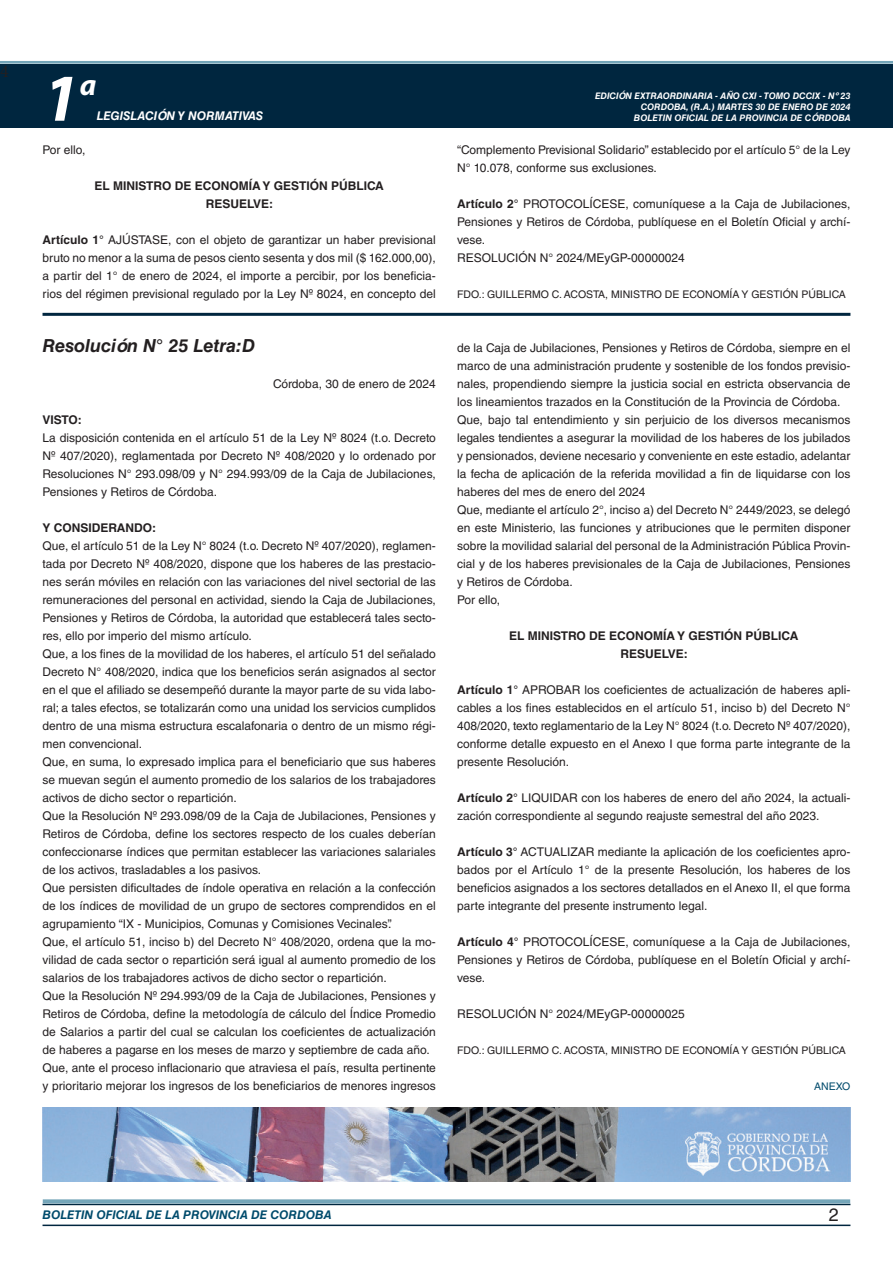
<style>
.page{position:relative;width:893px;height:1263px;background:#fff}
.page>*{position:absolute;margin:0;border:0;box-sizing:border-box;transform-origin:0 0}
.t1{font:italic 700 67.5px "Myriad Pro";color:#fff}
.t2{font:italic 700 30px "Myriad Pro";color:#fff}
.DOC__N{font:italic 700 18px "Helvetica LT Std";color:#231f20}
.t3{font:18px "Minion Pro";color:#231f20}
.t4{font:18px "Helvetica LT Std";color:#231f20}
.TEXTO_BASE{font:12px/18px "Helvetica LT Std";color:#231f20;text-align:justify}
.RESUELVE{font:700 12px "Helvetica LT Std";color:#231f20}
.t5{font:italic 700 12px "Helvetica LT Std";color:#004b6c}
.FECHA{font:12px "Helvetica LT Std";color:#231f20}
.t6{font:italic 700 12px "Helvetica LT Std";color:#fff}
.TEXTO_BASE-2{font:700 12px "Helvetica LT Std";color:#231f20}
.FIRMA{font:10.5px "Helvetica LT Std";color:#231f20}
.ANEXO{font:10.5px "Helvetica LT Std";color:#004b6c}
.t7{font:italic 700 9px/10.8px "Helvetica LT Std";color:#fff;text-align:right}
.s1{font-weight:700}
</style>
<div class="page">
<div style="left:0;top:61px;width:893px;height:6px;background:#fff;opacity:.75"></div>
<div style="left:0;top:64px;width:893px;height:64px;background:#00263f"></div>
<hr style="left:43px;top:1224px;width:807px;height:2px;background:#00263f">
<div style="left:42px;top:1198px;width:809px;height:8px;background:#fff;opacity:.75"></div>
<hr style="left:43px;top:313px;width:807px;height:3px;background:#00263f">
<img style="left:43px;top:1108px;width:807px;height:73px">
<h3 class="t3" style="left:0;top:59px;width:10px">4</h3>
<h1 class="t1" style="left:43px;top:54px;width:38px">1</h1>
<h2 class="t2" style="left:80px;top:66px;width:18px">a</h2>
<p class="t6" style="left:97px;top:109px;width:168px">LEGISLACIÓN Y NORMATIVAS</p>
<p class="TEXTO_BASE" style="left:43px;top:141px;width:44px">Por ello,</p>
<p class="RESUELVE" style="left:94px;top:178px;width:291px">EL MINISTRO DE ECONOMÍA Y GESTIÓN PÚBLICA</p>
<p class="RESUELVE" style="left:206px;top:196px;width:69px">RESUELVE:</p>
<p class="TEXTO_BASE" style="left:43px;top:231px;width:395px"><span class="s1">Artículo 1°</span> AJÚSTASE, con el objeto de garantizar un haber previsional bruto no menor a la suma de pesos ciento sesenta y dos mil ($ 162.000,00), a partir del 1° de enero de 2024, el importe a percibir, por los beneficia&shy;rios del régimen previsional regulado por la Ley Nº 8024, en concepto del</p>
<p class="DOC__N" style="left:43px;top:334px;width:214px">Resolución N° 25 Letra:D</p>
<p class="FECHA" style="left:273px;top:377px;width:164px">Córdoba, 30 de enero de 2024</p>
<p class="TEXTO_BASE-2" style="left:43px;top:412px;width:41px">VISTO:</p>
<p class="TEXTO_BASE" style="left:43px;top:429px;width:395px">La disposición contenida en el artículo 51 de la Ley Nº 8024 (t.o. Decreto Nº 407/2020), reglamentada por Decreto Nº 408/2020 y lo ordenado por Resoluciones N° 293.098/09 y N° 294.993/09 de la Caja de Jubilaciones, Pensiones y Retiros de Córdoba.</p>
<p class="TEXTO_BASE-2" style="left:43px;top:520px;width:115px">Y CONSIDERANDO:</p>
<p class="TEXTO_BASE" style="left:43px;top:537px;width:395px">Que, el artículo 51 de la Ley N° 8024 (t.o. Decreto Nº 407/2020), reglamen&shy;tada por Decreto Nº 408/2020, dispone que los haberes de las prestacio&shy;nes serán móviles en relación con las variaciones del nivel sectorial de las remuneraciones del personal en actividad, siendo la Caja de Jubilaciones, Pensiones y Retiros de Córdoba, la autoridad que establecerá tales secto&shy;res, ello por imperio del mismo artículo.</p>
<p class="TEXTO_BASE" style="left:43px;top:645px;width:395px">Que, a los fines de la movilidad de los haberes, el artículo 51 del señalado Decreto N° 408/2020, indica que los beneficios serán asignados al sector en el que el afiliado se desempeñó durante la mayor parte de su vida labo&shy;ral; a tales efectos, se totalizarán como una unidad los servicios cumplidos dentro de una misma estructura escalafonaria o dentro de un mismo régi&shy;men convencional.</p>
<p class="TEXTO_BASE" style="left:43px;top:753px;width:395px">Que, en suma, lo expresado implica para el beneficiario que sus haberes se muevan según el aumento promedio de los salarios de los trabajadores activos de dicho sector o repartición.</p>
<p class="TEXTO_BASE" style="left:43px;top:807px;width:395px">Que la Resolución Nº 293.098/09 de la Caja de Jubilaciones, Pensiones y Retiros de Córdoba, define los sectores respecto de los cuales deberían confeccionarse índices que permitan establecer las variaciones salariales de los activos, trasladables a los pasivos.</p>
<p class="TEXTO_BASE" style="left:43px;top:879px;width:395px">Que persisten dificultades de índole operativa en relación a la confección de los índices de movilidad de un grupo de sectores comprendidos en el agrupamiento “IX - Municipios, Comunas y Comisiones Vecinales”.</p>
<p class="TEXTO_BASE" style="left:43px;top:933px;width:395px">Que, el artículo 51, inciso b) del Decreto N° 408/2020, ordena que la mo&shy;vilidad de cada sector o repartición será igual al aumento promedio de los salarios de los trabajadores activos de dicho sector o repartición.</p>
<p class="TEXTO_BASE" style="left:43px;top:987px;width:395px">Que la Resolución Nº 294.993/09 de la Caja de Jubilaciones, Pensiones y Retiros de Córdoba, define la metodología de cálculo del Índice Promedio de Salarios a partir del cual se calculan los coeficientes de actualización de haberes a pagarse en los meses de marzo y septiembre de cada año.</p>
<p class="TEXTO_BASE" style="left:43px;top:1059px;width:395px">Que, ante el proceso inflacionario que atraviesa el país, resulta pertinente y prioritario mejorar los ingresos de los beneficiarios de menores ingresos</p>
<p class="t7" style="left:595px;top:91px;width:257px">EDICIÓN EXTRAORDINARIA - AÑO CXI - TOMO DCCIX - Nº 23<br>CORDOBA, (R.A.) MARTES 30 DE ENERO DE 2024<br>BOLETIN OFICIAL DE LA PROVINCIA DE CÓRDOBA</p>
<p class="TEXTO_BASE" style="left:457px;top:141px;width:395px">“Complemento Previsional Solidario” establecido por el artículo 5° de la Ley<br>N° 10.078, conforme sus exclusiones.</p>
<p class="TEXTO_BASE" style="left:457px;top:195px;width:395px"><span class="s1">Artículo 2°</span> PROTOCOLÍCESE, comuníquese a la Caja de Jubilaciones, Pensiones y Retiros de Córdoba, publíquese en el Boletín Oficial y archí&shy;vese.</p>
<p class="TEXTO_BASE" style="left:457px;top:249px;width:229px">RESOLUCIÓN N° 2024/MEyGP-00000024</p>
<p class="FIRMA" style="left:457px;top:288px;width:390px">FDO.: GUILLERMO C. ACOSTA, MINISTRO DE ECONOMÍA Y GESTIÓN PÚBLICA</p>
<p class="TEXTO_BASE" style="left:457px;top:339px;width:395px">de la Caja de Jubilaciones, Pensiones y Retiros de Córdoba, siempre en el marco de una administración prudente y sostenible de los fondos previsio&shy;nales, propendiendo siempre la justicia social en estricta observancia de los lineamientos trazados en la Constitución de la Provincia de Córdoba.</p>
<p class="TEXTO_BASE" style="left:457px;top:411px;width:395px">Que, bajo tal entendimiento y sin perjuicio de los diversos mecanismos legales tendientes a asegurar la movilidad de los haberes de los jubilados y pensionados, deviene necesario y conveniente en este estadio, adelantar la fecha de aplicación de la referida movilidad a fin de liquidarse con los haberes del mes de enero del 2024</p>
<p class="TEXTO_BASE" style="left:457px;top:501px;width:395px">Que, mediante el artículo 2°, inciso a) del Decreto N° 2449/2023, se delegó en este Ministerio, las funciones y atribuciones que le permiten disponer sobre la movilidad salarial del personal de la Administración Pública Provin&shy;cial y de los haberes previsionales de la Caja de Jubilaciones, Pensiones y Retiros de Córdoba.</p>
<p class="TEXTO_BASE" style="left:457px;top:591px;width:44px">Por ello,</p>
<p class="RESUELVE" style="left:509px;top:628px;width:291px">EL MINISTRO DE ECONOMÍA Y GESTIÓN PÚBLICA</p>
<p class="RESUELVE" style="left:620px;top:646px;width:69px">RESUELVE:</p>
<p class="TEXTO_BASE" style="left:457px;top:681px;width:395px"><span class="s1">Artículo 1°</span> APROBAR los coeficientes de actualización de haberes apli&shy;cables a los fines establecidos en el artículo 51, inciso b) del Decreto N° 408/2020, texto reglamentario de la Ley N° 8024 (t.o. Decreto Nº 407/2020), conforme detalle expuesto en el Anexo I que forma parte integrante de la presente Resolución.</p>
<p class="TEXTO_BASE" style="left:457px;top:789px;width:395px"><span class="s1">Artículo 2°</span> LIQUIDAR con los haberes de enero del año 2024, la actuali&shy;zación correspondiente al segundo reajuste semestral del año 2023.</p>
<p class="TEXTO_BASE" style="left:457px;top:843px;width:395px"><span class="s1">Artículo 3°</span> ACTUALIZAR mediante la aplicación de los coeficientes apro&shy;bados por el Artículo 1° de la presente Resolución, los haberes de los beneficios asignados a los sectores detallados en el Anexo II, el que forma parte integrante del presente instrumento legal.</p>
<p class="TEXTO_BASE" style="left:457px;top:933px;width:395px"><span class="s1">Artículo 4°</span> PROTOCOLÍCESE, comuníquese a la Caja de Jubilaciones, Pensiones y Retiros de Córdoba, publíquese en el Boletín Oficial y archí&shy;vese.</p>
<p class="TEXTO_BASE" style="left:457px;top:1005px;width:229px">RESOLUCIÓN N° 2024/MEyGP-00000025</p>
<p class="FIRMA" style="left:457px;top:1044px;width:390px">FDO.: GUILLERMO C. ACOSTA, MINISTRO DE ECONOMÍA Y GESTIÓN PÚBLICA</p>
<p class="ANEXO" style="left:814px;top:1080px;width:38px">ANEXO</p>
<p class="t5" style="left:43px;top:1208px;width:290px">BOLETIN OFICIAL DE LA PROVINCIA DE CORDOBA</p>
<p class="t4" style="left:829px;top:1204px;width:12px">2</p>
</div>
